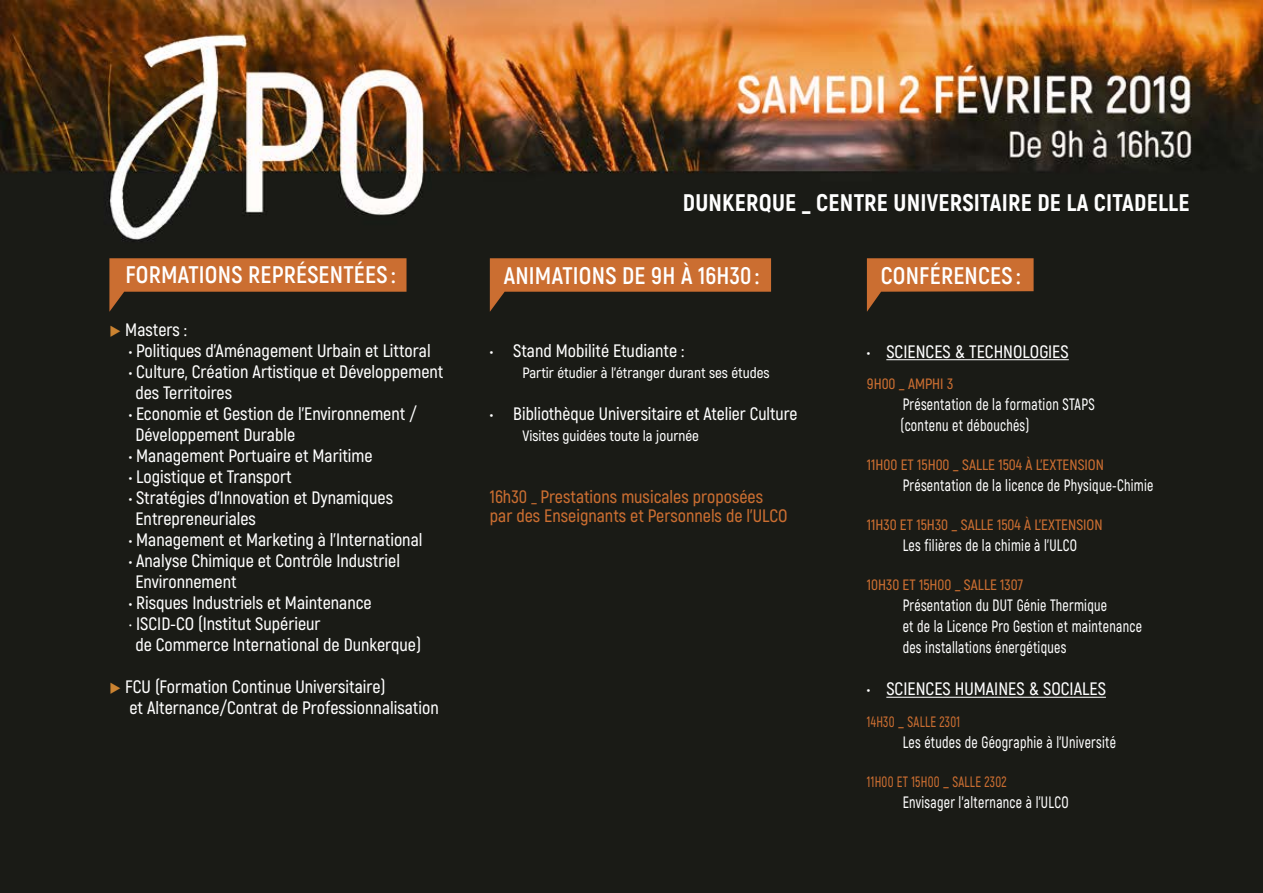
<style>
.page{position:relative;width:1263px;height:893px;background:#fff}
.page>*{position:absolute;margin:0;border:0;box-sizing:border-box;transform-origin:0 0}
.t1{font:700 24px "Akrobat";letter-spacing:.01em;color:#fff}
.t2{font:800 24px "Akrobat";letter-spacing:.01em;color:#fff}
.t3{font:600 18px/21px "Akrobat";color:#fff}
.t4{font:600 18px/19.5px "Akrobat";color:#cb6e31}
.t5{font:600 16.5px/21px "Akrobat";letter-spacing:.02em;color:#fff;scale:.84 1}
.t6{font:600 15px "Akrobat";color:#cb6e31}
.t7{font:600 15px "Akrobat";color:#fff}
.t8{font:600 15px "Akrobat";letter-spacing:.02em;color:#cb6e31;scale:.84 1}
.s1{color:#cb8331}
.s2{font-size:15px}
</style>
<div class="page">
<img style="left:0;top:0;width:1263px;height:893px">
<svg style="left:109px;top:258px;width:297px;height:54px;background:#894f26"></svg>
<svg style="left:490px;top:258px;width:281px;height:54px;background:#894f26"></svg>
<svg style="left:867px;top:258px;width:166px;height:54px;background:#894f27"></svg>
<hr style="left:886px;top:359px;width:183px;height:1px;background:#fff">
<hr style="left:886px;top:697px;width:220px;height:1px;background:#fff">
<h1 class="t2" style="left:683px;top:188px;width:508px">DUNKERQUE _ CENTRE UNIVERSITAIRE DE LA CITADELLE</h1>
<h1 class="t1" style="left:125px;top:260px;width:272px">FORMATIONS REPRÉSENTÉES :</h1>
<h1 class="t1" style="left:504px;top:261px;width:257px">ANIMATIONS DE 9H À 16H30 :</h1>
<h1 class="t1" style="left:881px;top:261px;width:141px">CONFÉRENCES :</h1>
<p class="t3" style="left:109px;top:320px;width:79px"><span class="s1">◆</span> Masters :</p>
<p class="t3" style="left:129px;top:341px;width:303px">• Politiques d’Aménagement Urbain et Littoral</p>
<p class="t3" style="left:135px;top:362px;width:309px;text-indent:-7px">• Culture, Création Artistique et Développement des Territoires</p>
<p class="t3" style="left:135px;top:404px;width:283px;text-indent:-7px">• Economie et Gestion de l’Environnement /<br>Développement Durable</p>
<p class="t3" style="left:129px;top:446px;width:245px">• Management Portuaire et Maritime</p>
<p class="t3" style="left:129px;top:467px;width:164px">• Logistique et Transport</p>
<p class="t3" style="left:135px;top:488px;width:259px;text-indent:-7px">• Stratégies d’Innovation et Dynamiques<br>Entrepreneuriales</p>
<p class="t3" style="left:129px;top:530px;width:295px">• Management et Marketing à l’International</p>
<p class="t3" style="left:135px;top:551px;width:266px;text-indent:-7px">• Analyse Chimique et Contrôle Industriel<br>Environnement</p>
<p class="t3" style="left:129px;top:593px;width:244px">• Risques Industriels et Maintenance</p>
<p class="t3" style="left:129px;top:614px;width:193px">· ISCID-CO (Institut Supérieur</p>
<p class="t3" style="left:135px;top:635px;width:287px">de Commerce International de Dunkerque)</p>
<p class="t3" style="left:129px;top:677px;width:311px;text-indent:-20px"><span class="s1">◆</span> FCU (Formation Continue Universitaire)<br>et Alternance/Contrat de Professionnalisation</p>
<p class="t3" style="left:490px;top:341px;width:196px">• Stand Mobilité Etudiante :</p>
<p class="t7" style="left:522px;top:364px;width:249px">Partir étudier à l’étranger durant ses études</p>
<p class="t3" style="left:490px;top:404px;width:309px">• Bibliothèque Universitaire et Atelier Culture</p>
<p class="t7" style="left:522px;top:427px;width:178px">Visites guidées toute la journée</p>
<p class="t3" style="left:867px;top:341px;width:203px">• SCIENCES &amp; TECHNOLOGIES</p>
<p class="t6" style="left:867px;top:375px;width:88px">9H00 _ AMPHI 3</p>
<p class="t5" style="left:900px;top:394px;width:233px">Présentation de la formation STAPS (contenu et débouchés)</p>
<p class="t6" style="left:867px;top:456px;width:238px">11H00 ET 15H00 _ SALLE 1504 À L’EXTENSION</p>
<p class="t5" style="left:903px;top:475px;width:300px">Présentation de la licence de Physique-Chimie</p>
<p class="t6" style="left:867px;top:516px;width:237px">11H30 ET 15H30 _ SALLE 1504 À L’EXTENSION</p>
<p class="t5" style="left:903px;top:535px;width:209px">Les filières de la chimie à l’ULCO</p>
<p class="t6" style="left:867px;top:576px;width:158px">10H30 ET 15H00 _ SALLE 1307</p>
<p class="t5" style="left:903px;top:595px;width:286px">Présentation du DUT Génie Thermique<br>et de la Licence Pro Gestion et maintenance des installations énergétiques</p>
<p class="t3" style="left:867px;top:679px;width:241px">• SCIENCES HUMAINES &amp; SOCIALES</p>
<p class="t8" style="left:867px;top:713px;width:112px">14H30 _ SALLE 2301</p>
<p class="t5" style="left:903px;top:732px;width:255px">Les études de Géographie à l’Université</p>
<p class="t8" style="left:867px;top:773px;width:168px">11H00 ET 15H00 _ SALLE 2302</p>
<p class="t5" style="left:903px;top:792px;width:199px">Envisager l’alternance à l’ULCO</p>
<p class="t4" style="left:490px;top:487px;width:299px">16h30 <span class="s2">_</span> Prestations musicales proposées par des Enseignants et Personnels de l’ULCO</p>
</div>
